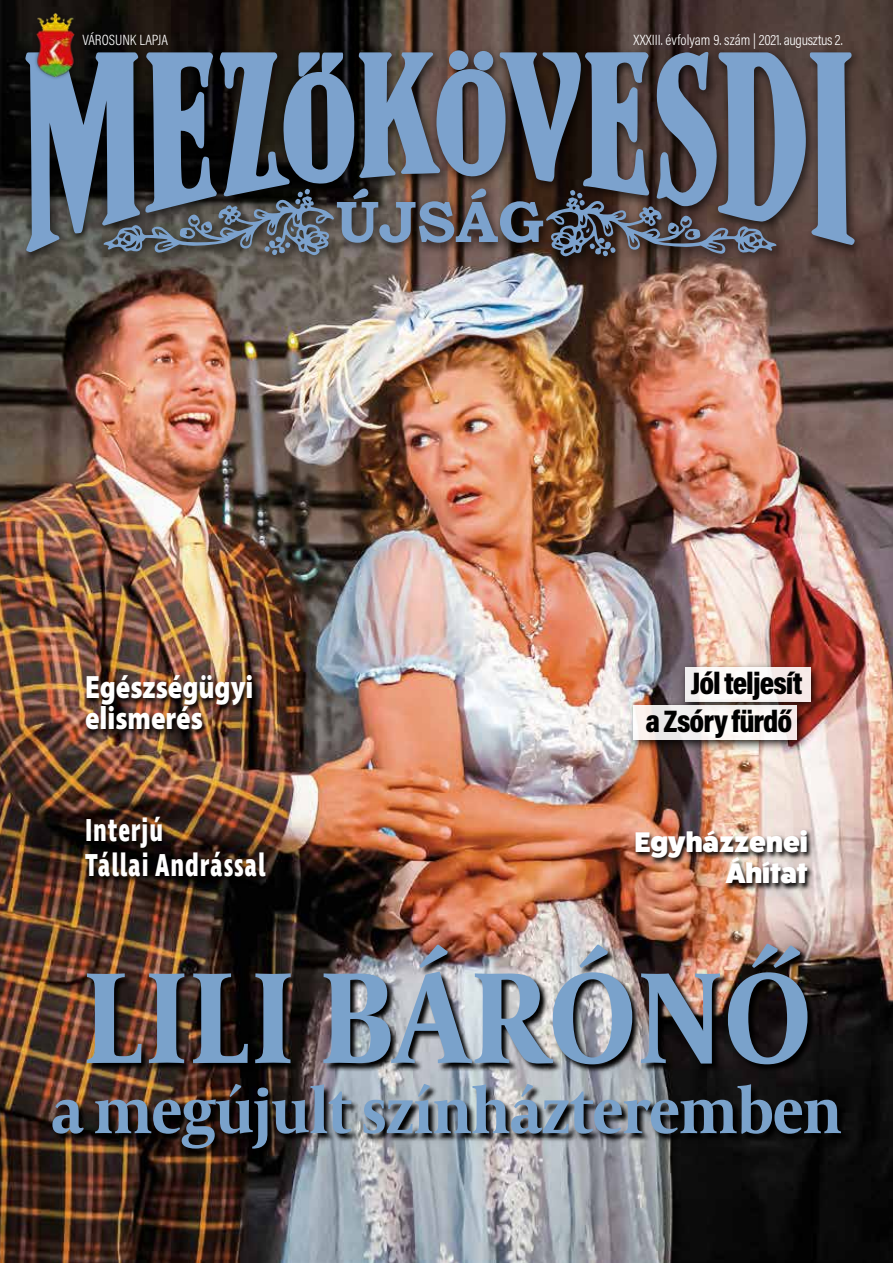
<style>
.page{position:relative;width:893px;height:1263px;background:#fff}
.page>*{position:absolute;margin:0;border:0;box-sizing:border-box;transform-origin:0 0}
.t1{font:700 132px "Capitolium News 2";letter-spacing:.01em;color:#7aa2cb;scale:.91 1}
.t2{font:700 64.35px "Capitolium News 2";letter-spacing:-.02em;color:#7aa2cb;scale:.91 1}
.t3{font:700 32.4px/34.5px "Ingra Cd";letter-spacing:.03em;color:#fff;scale:.83 1}
.t4{font:900 32.4px/31.5px "Myriad Pro";color:#fff;scale:.83 1}
.t5{font:900 31.5px/38px "Acumin Pro Cond";letter-spacing:-.03em;color:#000}
.t6{font:800 28.5px/31.5px "Fat Frank";color:#fff;text-align:right}
.t7{font:300 15px "Acumin Pro Cond";color:#fff}
</style>
<div class="page">
<img style="left:0;top:0;width:893px;height:1263px">
<img style="left:633px;top:829px;width:181px;height:63px">
<svg style="left:680px;top:662px;width:143px;height:52px;background:#a46960"></svg>
<div style="left:685px;top:668px;width:125px;height:34px;background:linear-gradient(to right,#fbfbfa,#f8edec)"></div>
<img style="left:628px;top:700px;width:181px;height:52px">
<svg style="left:634px;top:705px;width:163px;height:34px;fill:#f9f3f1"></svg>
<img style="left:83px;top:674px;width:175px;height:63px">
<img style="left:83px;top:816px;width:189px;height:68px">
<div style="left:19px;top:45px;width:846px;height:224px;background:#000;opacity:.68"></div>
<svg style="left:25px;top:47px;width:830px;height:210px;background:#586577"></svg>
<div style="left:33px;top:9px;width:45px;height:72px;background:#000;opacity:.5"></div>
<img style="left:37px;top:12px;width:37px;height:64px">
<img style="left:53px;top:944px;width:797px;height:213px">
<p class="t7" style="left:83px;top:30px;width:87px">VÁROSUNK LAPJA</p>
<p class="t7" style="left:633px;top:30px;width:211px">XXXIII. évfolyam 9. szám | 2021. augusztus 2.</p>
<h3 class="t4" style="left:85px;top:670px;width:204px">Egészségügyi elismerés</h3>
<h3 class="t3" style="left:85px;top:814px;width:219px">Interjú<br>Tállai Andrással</h3>
<h3 class="t5" style="left:645px;top:663px;width:159px;text-indent:45px">Jól teljesít a Zsóry fürdő</h3>
<h3 class="t6" style="left:635px;top:826px;width:175px">Egyházzenei<br>Áhítat</h3>
<h1 class="t1" style="left:83px;top:923px;width:802px">LILI BÁRÓNŐ</h1>
<h2 class="t2" style="left:51px;top:1065px;width:871px">a megújult színházteremben</h2>
</div>
